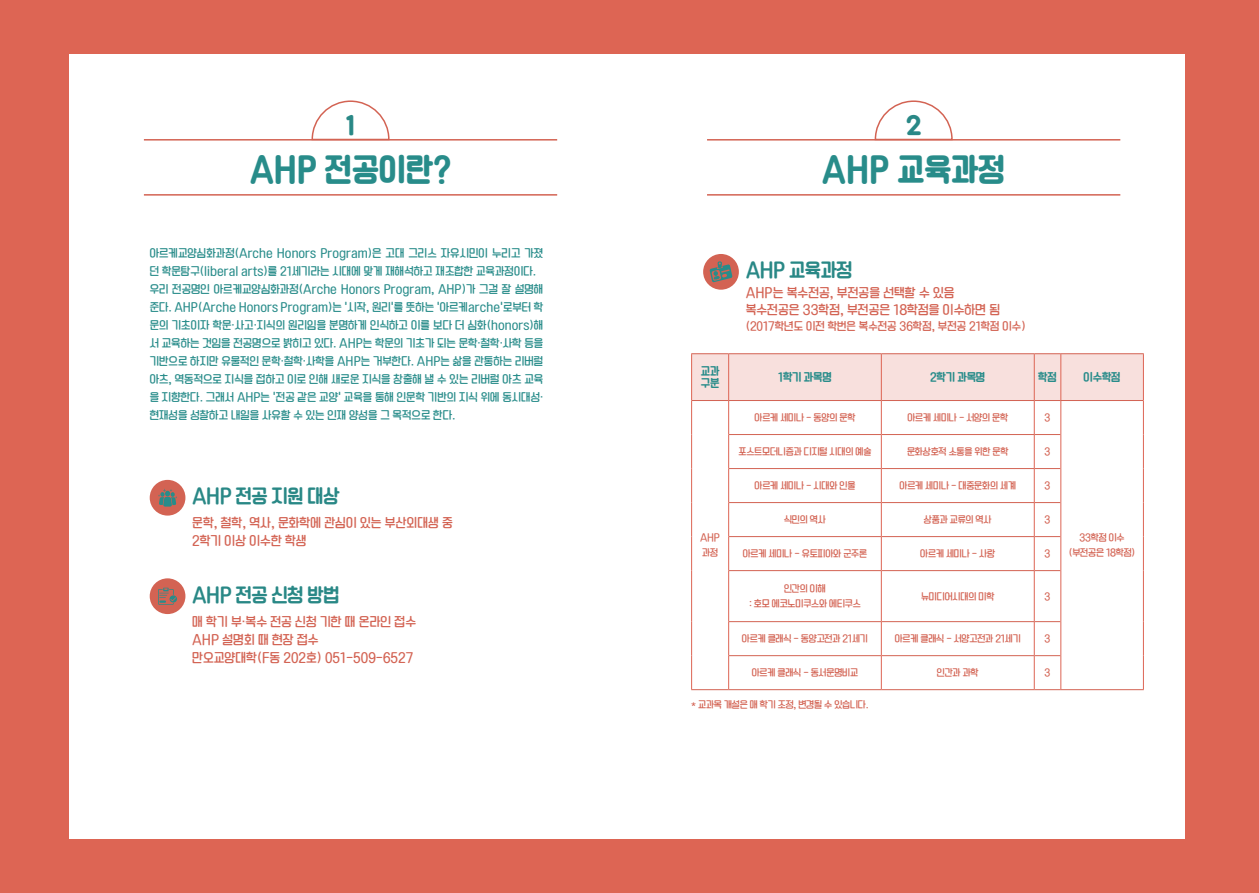
<style>
.page{position:relative;width:1259px;height:893px;background:#dd6554}
.page>*{position:absolute;margin:0;border:0;box-sizing:border-box;transform-origin:0 0}
.t1{font:30px "TT Chungchunsidae B";color:#288c8a}
.t2{font:27px "TT Appgulim B";color:#298886}
.t3{font:18px "TT Chungchunsidae R";letter-spacing:-.025em;color:#298886}
.t4{font:12px/18px "TT Chungchunsidae L";color:#d36353}
.t5{font:10.5px/18px "TT Chungchunsidae L";color:#288c8a}
.t6{font:10.5px "TT Chungchunsidae L";color:#d36353}
.t7{font:10.5px/12.6px "TT Chungchunsidae R";letter-spacing:-.025em;color:#288c8a}
.t8{font:9px/15px "TT Chungchunsidae L";letter-spacing:-.025em;color:#d36353;text-align:center}
</style>
<div class="page">
<div style="left:69px;top:54px;width:1116px;height:785px;background:#fff"></div>
<svg style="left:311px;top:100px;width:79px;height:39px"></svg>
<svg style="left:874px;top:100px;width:79px;height:39px"></svg>
<hr style="left:144px;top:139px;width:413px;height:2px;background:#d36353">
<hr style="left:707px;top:139px;width:413px;height:2px;background:#d36353">
<hr style="left:144px;top:194px;width:413px;height:2px;background:#d36353">
<hr style="left:707px;top:194px;width:413px;height:2px;background:#d36353">
<div style="left:703px;top:254px;width:36px;height:36px;background:#d36353;border-radius:50%"></div>
<svg style="left:692px;top:401px;width:451px;height:288px"></svg>
<hr style="left:1034px;top:401px;width:1px;height:33px;background:#dd6554">
<hr style="left:1034px;top:435px;width:1px;height:33px;background:#dd6554">
<hr style="left:1034px;top:469px;width:1px;height:33px;background:#dd6554">
<hr style="left:1034px;top:503px;width:1px;height:33px;background:#dd6554">
<hr style="left:1034px;top:537px;width:1px;height:33px;background:#dd6554">
<hr style="left:1034px;top:571px;width:1px;height:50px;background:#dd6554">
<hr style="left:1034px;top:622px;width:1px;height:33px;background:#dd6554">
<hr style="left:729px;top:434px;width:152px;height:1px;background:#d36353">
<hr style="left:881px;top:434px;width:153px;height:1px;background:#d36353">
<svg style="left:1034px;top:434px;width:26px;height:1px"></svg>
<hr style="left:729px;top:468px;width:152px;height:1px;background:#d36353">
<hr style="left:881px;top:468px;width:153px;height:1px;background:#d36353">
<svg style="left:1034px;top:468px;width:26px;height:1px"></svg>
<hr style="left:729px;top:502px;width:152px;height:1px;background:#d36353">
<hr style="left:881px;top:502px;width:153px;height:1px;background:#d36353">
<svg style="left:1034px;top:502px;width:26px;height:1px"></svg>
<hr style="left:729px;top:536px;width:152px;height:1px;background:#d36353">
<hr style="left:881px;top:536px;width:153px;height:1px;background:#d36353">
<svg style="left:1034px;top:536px;width:26px;height:1px"></svg>
<hr style="left:729px;top:570px;width:152px;height:1px;background:#d36353">
<hr style="left:881px;top:570px;width:153px;height:1px;background:#d36353">
<svg style="left:1034px;top:570px;width:26px;height:1px"></svg>
<hr style="left:729px;top:621px;width:152px;height:1px;background:#d36353">
<hr style="left:881px;top:621px;width:153px;height:1px;background:#d36353">
<svg style="left:1034px;top:621px;width:26px;height:1px"></svg>
<hr style="left:729px;top:655px;width:152px;height:1px;background:#d36353">
<hr style="left:881px;top:655px;width:153px;height:1px;background:#d36353">
<hr style="left:728px;top:401px;width:1px;height:34px;background:#dd6554">
<hr style="left:728px;top:435px;width:1px;height:34px;background:#dd6554">
<hr style="left:728px;top:469px;width:1px;height:34px;background:#dd6554">
<hr style="left:728px;top:503px;width:1px;height:34px;background:#dd6554">
<hr style="left:728px;top:537px;width:1px;height:34px;background:#dd6554">
<hr style="left:728px;top:571px;width:1px;height:51px;background:#dd6554">
<hr style="left:728px;top:622px;width:1px;height:34px;background:#dd6554">
<hr style="left:728px;top:656px;width:1px;height:33px;background:#dd6554">
<hr style="left:1060px;top:401px;width:1px;height:34px;background:#dd6554">
<hr style="left:1060px;top:435px;width:1px;height:34px;background:#dd6554">
<hr style="left:1060px;top:469px;width:1px;height:34px;background:#dd6554">
<hr style="left:1060px;top:503px;width:1px;height:34px;background:#dd6554">
<hr style="left:1060px;top:537px;width:1px;height:34px;background:#dd6554">
<hr style="left:1060px;top:571px;width:1px;height:51px;background:#dd6554">
<hr style="left:1060px;top:622px;width:1px;height:34px;background:#dd6554">
<svg style="left:1034px;top:655px;width:26px;height:1px"></svg>
<hr style="left:1034px;top:656px;width:1px;height:33px;background:#dd6554">
<hr style="left:1060px;top:656px;width:1px;height:33px;background:#dd6554">
<hr style="left:1143px;top:354px;width:1px;height:46px;background:#dd6554">
<svg style="left:691px;top:353px;width:452px;height:48px;background:#f6dbd7"></svg>
<hr style="left:1061px;top:400px;width:82px;height:1px;background:#d36353">
<hr style="left:881px;top:689px;width:153px;height:1px;background:#d36353">
<svg style="left:1034px;top:689px;width:27px;height:1px"></svg>
<hr style="left:1061px;top:689px;width:82px;height:1px;background:#d36353">
<hr style="left:1143px;top:400px;width:1px;height:35px;background:#dd6554">
<hr style="left:1143px;top:435px;width:1px;height:34px;background:#dd6554">
<hr style="left:1143px;top:469px;width:1px;height:34px;background:#dd6554">
<hr style="left:1143px;top:503px;width:1px;height:34px;background:#dd6554">
<hr style="left:1143px;top:537px;width:1px;height:34px;background:#dd6554">
<hr style="left:1143px;top:571px;width:1px;height:51px;background:#dd6554">
<hr style="left:1143px;top:622px;width:1px;height:34px;background:#dd6554">
<hr style="left:1143px;top:656px;width:1px;height:33px;background:#dd6554">
<hr style="left:692px;top:400px;width:36px;height:1px;background:#d36353">
<hr style="left:728px;top:400px;width:153px;height:1px;background:#d36353">
<hr style="left:691px;top:689px;width:37px;height:1px;background:#d36353">
<hr style="left:728px;top:689px;width:153px;height:1px;background:#d36353">
<hr style="left:691px;top:400px;width:1px;height:35px;background:#dd6554">
<hr style="left:881px;top:401px;width:1px;height:34px;background:#dd6554">
<hr style="left:691px;top:435px;width:1px;height:34px;background:#dd6554">
<hr style="left:881px;top:435px;width:1px;height:34px;background:#dd6554">
<hr style="left:691px;top:469px;width:1px;height:34px;background:#dd6554">
<hr style="left:881px;top:469px;width:1px;height:34px;background:#dd6554">
<hr style="left:691px;top:503px;width:1px;height:34px;background:#dd6554">
<hr style="left:881px;top:503px;width:1px;height:34px;background:#dd6554">
<hr style="left:691px;top:537px;width:1px;height:34px;background:#dd6554">
<hr style="left:881px;top:537px;width:1px;height:34px;background:#dd6554">
<hr style="left:691px;top:571px;width:1px;height:51px;background:#dd6554">
<hr style="left:881px;top:571px;width:1px;height:51px;background:#dd6554">
<hr style="left:691px;top:622px;width:1px;height:34px;background:#dd6554">
<hr style="left:881px;top:622px;width:1px;height:34px;background:#dd6554">
<hr style="left:691px;top:656px;width:1px;height:33px;background:#dd6554">
<hr style="left:881px;top:656px;width:1px;height:33px;background:#dd6554">
<div style="left:150px;top:480px;width:35px;height:36px;background:#d36353;border-radius:50%"></div>
<div style="left:150px;top:578px;width:35px;height:36px;background:#d36353;border-radius:50%"></div>
<svg style="left:158px;top:489px;width:19px;height:18px"></svg>
<svg style="left:158px;top:588px;width:19px;height:17px"></svg>
<svg style="left:709px;top:261px;width:23px;height:21px"></svg>
<h2 class="t2" style="left:345px;top:112px;width:12px">1</h2>
<h2 class="t2" style="left:906px;top:112px;width:17px">2</h2>
<h1 class="t1" style="left:250px;top:153px;width:203px">AHP 전공이란?</h1>
<h1 class="t1" style="left:822px;top:153px;width:185px">AHP 교육과정</h1>
<p class="t5" style="left:150px;top:245px;width:395px">아르케교양심화과정(Arche Honors Program)은 고대 그리스 자유시민이 누리고 가졌 던 학문탐구(liberal arts)를 21세기라는 시대에 맞게 재해석하고 재조합한 교육과정이다. 우리 전공명인 아르케교양심화과정(Arche Honors Program, AHP)가 그걸 잘 설명해 준다. AHP(Arche Honors Program)는 ‘시작, 원리’를 뜻하는 ‘아르케arche'로부터 학 문의 기초이자 학문·사고·지식의 원리임을 분명하게 인식하고 이를 보다 더 심화(honors)해 서 교육하는 것임을 전공명으로 밝히고 있다. AHP는 학문의 기초가 되는 문학·철학·사학 등을 기반으로 하지만 유물적인 문학·철학·사학을 AHP는 거부한다. AHP는 삶을 관통하는 리버럴 아츠, 역동적으로 지식을 접하고 이로 인해 새로운 지식을 창출해 낼 수 있는 리버럴 아츠 교육 을 지향한다. 그래서 AHP는 ’전공 같은 교양‘ 교육을 통해 인문학 기반의 지식 위에 동시대성· 현재성을 성찰하고 내일을 사유할 수 있는 인재 양성을 그 목적으로 한다.</p>
<h3 class="t3" style="left:192px;top:487px;width:149px">AHP 전공 지원 대상</h3>
<p class="t4" style="left:192px;top:515px;width:262px">문학, 철학, 역사, 문화학에 관심이 있는 부산외대생 중<br>2학기 이상 이수한 학생</p>
<h3 class="t3" style="left:192px;top:585px;width:149px">AHP 전공 신청 방법</h3>
<p class="t4" style="left:192px;top:613px;width:225px">매 학기 부·복수 전공 신청 기한 때 온라인 접수<br>AHP 설명회 때 현장 접수<br>만오교양대학(F동 202호) 051-509-6527</p>
<h3 class="t3" style="left:745px;top:261px;width:108px">AHP 교육과정</h3>
<p class="t4" style="left:745px;top:286px;width:256px;line-height:16.5px">AHP는 복수전공, 부전공을 선택할 수 있음 복수전공은 33학점, 부전공은 18학점을 이수하면 됨</p>
<p class="t6" style="left:745px;top:321px;width:282px">(2017학년도 이전 학번은 복수전공 36학점, 부전공 21학점 이수)</p>
<p class="t7" style="left:701px;top:366px;width:20px">교과 구분</p>
<p class="t7" style="left:778px;top:372px;width:55px">1학기 과목명</p>
<p class="t7" style="left:930px;top:372px;width:57px">2학기 과목명</p>
<p class="t7" style="left:1038px;top:372px;width:20px">학점</p>
<p class="t7" style="left:1083px;top:372px;width:39px">이수학점</p>
<p class="t8" style="left:700px;top:531px;width:21px;text-align:left">AHP 과정</p>
<p class="t8" style="left:754px;top:411px;width:102px">아르케 세미나 - 동양의 문학</p>
<p class="t8" style="left:907px;top:411px;width:102px">아르케 세미나 - 서양의 문학</p>
<p class="t8" style="left:1044px;top:411px;width:7px">3</p>
<p class="t8" style="left:738px;top:445px;width:134px">포스트모더니즘과 디지털 시대의 예술</p>
<p class="t8" style="left:907px;top:445px;width:103px">문화상호적 소통을 위한 문학</p>
<p class="t8" style="left:1044px;top:445px;width:7px">3</p>
<p class="t8" style="left:754px;top:479px;width:102px">아르케 세미나 - 시대와 인물</p>
<p class="t8" style="left:899px;top:479px;width:118px">아르케 세미나 - 대중문화의 세계</p>
<p class="t8" style="left:1044px;top:479px;width:7px">3</p>
<p class="t8" style="left:784px;top:513px;width:43px">식민의 역사</p>
<p class="t8" style="left:924px;top:513px;width:69px">상품과 교류의 역사</p>
<p class="t8" style="left:1044px;top:513px;width:7px">3</p>
<p class="t8" style="left:742px;top:547px;width:126px">아르케 세미나 - 유토피아와 군주론</p>
<p class="t8" style="left:920px;top:547px;width:77px">아르케 세미나 - 사랑</p>
<p class="t8" style="left:1044px;top:547px;width:7px">3</p>
<p class="t8" style="left:749px;top:582px;width:113px">인간의 이해<br>: 호모 에코노미쿠스와 에티쿠스</p>
<p class="t8" style="left:921px;top:589px;width:75px">뉴미디어시대의 미학</p>
<p class="t8" style="left:1044px;top:589px;width:7px">3</p>
<p class="t8" style="left:742px;top:632px;width:128px">아르케 클래식 - 동양고전과 21세기</p>
<p class="t8" style="left:894px;top:632px;width:128px">아르케 클래식 - 서양고전과 21세기</p>
<p class="t8" style="left:1044px;top:632px;width:7px">3</p>
<p class="t8" style="left:751px;top:666px;width:108px">아르케 클래식 - 동서문명비교</p>
<p class="t8" style="left:937px;top:666px;width:43px">인간과 과학</p>
<p class="t8" style="left:1044px;top:666px;width:7px">3</p>
<p class="t8" style="left:691px;top:698px;width:179px">* 교과목 개설은 매 학기 조정, 변경될 수 있습니다.</p>
<p class="t8" style="left:1068px;top:531px;width:68px">33학점 이수 (부전공은 18학점)</p>
</div>
